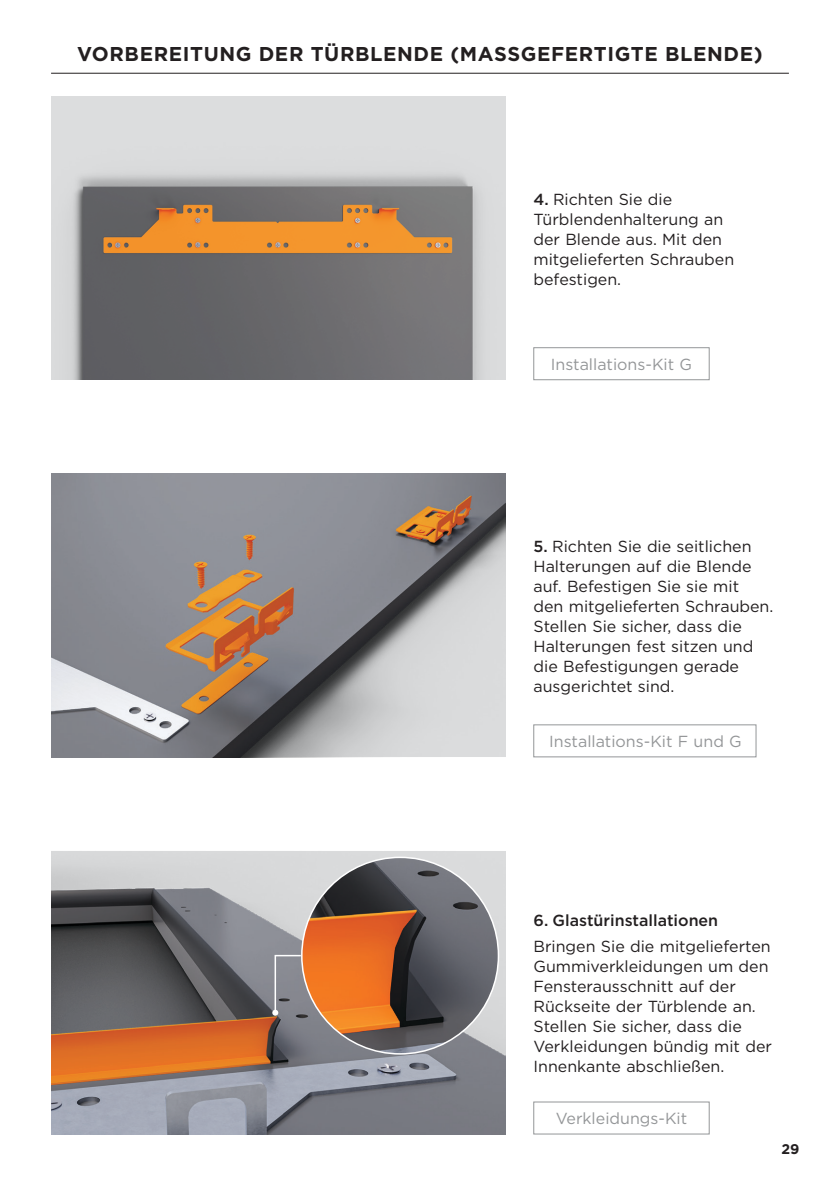
<style>
.page{position:relative;width:840px;height:1191px;background:#fff}
.page>*{position:absolute;margin:0;border:0;box-sizing:border-box;transform-origin:0 0}
.t1{font:700 20px "Gotham";letter-spacing:.03em;color:#231f20}
.t2{font:16px/20px "Gotham";color:#231f20}
.t3{font:16px "Gotham";color:#949698}
.t4{font:500 16px "Gotham";color:#231f20}
.t5{font:700 14px "Gotham";color:#231f20}
.s1{font-weight:500}
</style>
<div class="page">
<hr style="left:51px;top:73px;width:737px;height:1px;background:#231f20">
<img style="left:51px;top:96px;width:454px;height:284px">
<img style="left:51px;top:473px;width:454px;height:284px">
<img style="left:51px;top:851px;width:454px;height:283px">
<img style="left:301px;top:857px;width:197px;height:196px;border-radius:98px">
<svg style="left:272px;top:954px;width:30px;height:61px;background:#8f9098"></svg>
<div style="left:533px;top:724px;width:222px;height:33px;background:#fff;border:1px solid #949698"></div>
<div style="left:533px;top:1101px;width:176px;height:33px;background:#fff;border:1px solid #949698"></div>
<div style="left:533px;top:347px;width:176px;height:33px;background:#fff;border:1px solid #949698"></div>
<p class="t1" style="left:77px;top:41px;width:686px">VORBEREITUNG DER TÜRBLENDE (MASSGEFERTIGTE BLENDE)</p>
<p class="t2" style="left:533px;top:189px;width:202px"><span class="s1">4.</span> Richten Sie die<br>Türblendenhalterung an der Blende aus. Mit den mitgelieferten Schrauben befestigen.</p>
<p class="t3" style="left:550px;top:354px;width:143px">Installations-Kit G</p>
<p class="t2" style="left:533px;top:536px;width:241px"><span class="s1">5.</span> Richten Sie die seitlichen<br>Halterungen auf die Blende auf. Befestigen Sie sie mit<br>den mitgelieferten Schrauben.<br>Stellen Sie sicher, dass die<br>Halterungen fest sitzen und die Befestigungen gerade ausgerichtet sind.</p>
<p class="t3" style="left:549px;top:731px;width:194px">Installations-Kit F und G</p>
<p class="t4" style="left:533px;top:910px;width:186px">6. Glastürinstallationen</p>
<p class="t2" style="left:533px;top:935px;width:240px">Bringen Sie die mitgelieferten<br>Gummiverkleidungen um den<br>Fensterausschnitt auf der<br>Rückseite der Türblende an.<br>Stellen Sie sicher, dass die<br>Verkleidungen bündig mit der<br>Innenkante abschließen.</p>
<p class="t3" style="left:555px;top:1108px;width:133px">Verkleidungs-Kit</p>
<p class="t5" style="left:781px;top:1139px;width:19px">29</p>
</div>
